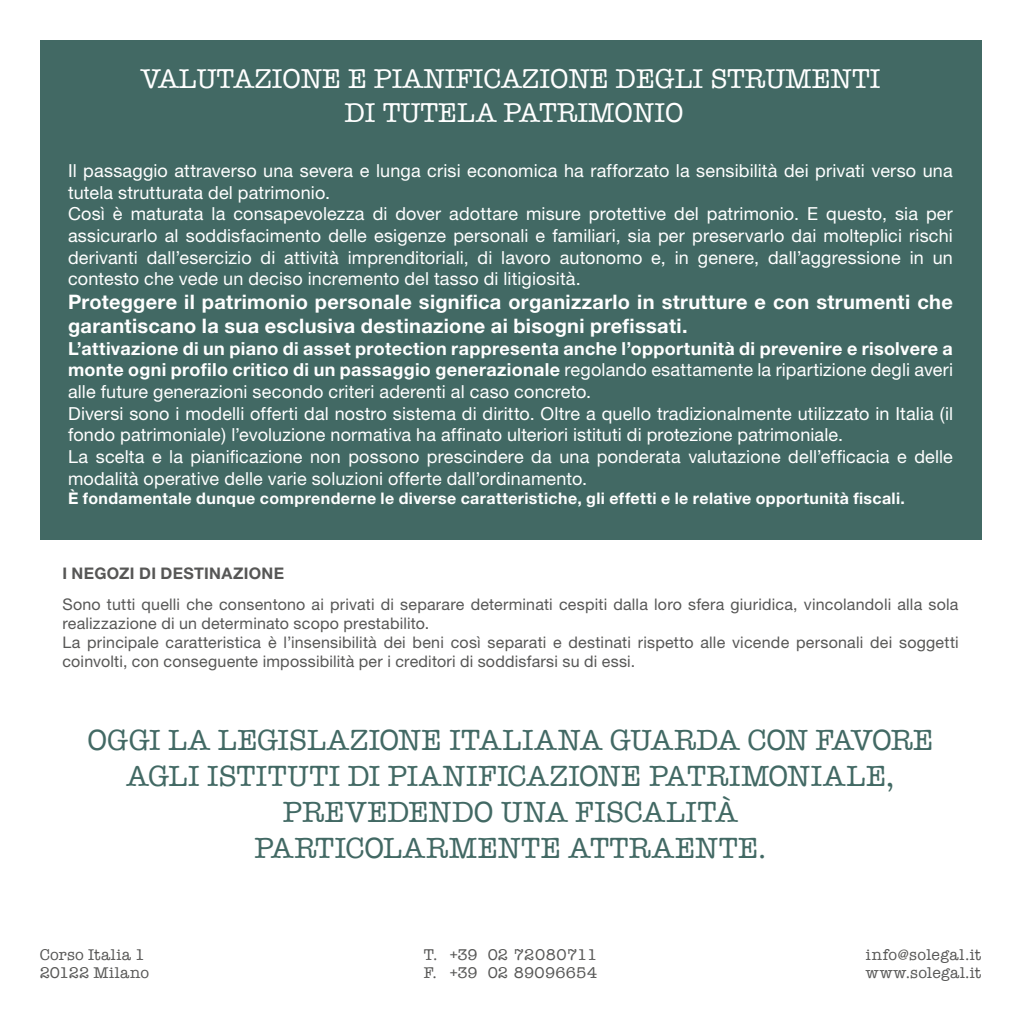
<style>
.page{position:relative;width:1021px;height:1021px;background:#fff}
.page>*{position:absolute;margin:0;border:0;box-sizing:border-box;transform-origin:0 0}
.t1{font:30px/36px "American Typewriter";letter-spacing:.01em;color:#426964;text-align:center}
.t2{font:28px/33.6px "American Typewriter";color:#fff;text-align:center}
.t3{font:700 20px/24px "Helvetica Neue";letter-spacing:.015em;color:#fff}
.t4{font:18px/21.6px "Helvetica Neue";letter-spacing:.01em;color:#fff}
.t5{font:16px/19.2px "Helvetica Neue";letter-spacing:.015em;color:#575756}
.t6{font:700 16px "Helvetica Neue";letter-spacing:.025em;color:#fff}
.t7{font:16px/18px "American Typewriter";letter-spacing:.02em;color:#575756}
.t8{font:700 16px "Helvetica Neue";letter-spacing:.02em;color:#575756}
.s1{font-weight:700}
</style>
<div class="page">
<div style="left:40px;top:40px;width:941px;height:499px;background:#426964"></div>
<h2 class="t2" style="left:140px;top:61px;width:741px">VALUTAZIONE E PIANIFICAZIONE DEGLI STRUMENTI<br>DI TUTELA PATRIMONIO</h2>
<p class="t4" style="left:68px;top:160px;width:886px">Il passaggio attraverso una severa e lunga crisi economica ha rafforzato la sensibilità dei privati verso una tutela strutturata del patrimonio.<br>Così è maturata la consapevolezza di dover adottare misure protettive del patrimonio. E questo, sia per assicurarlo al soddisfacimento delle esigenze personali e familiari, sia per preservarlo dai molteplici rischi derivanti dall’esercizio di attività imprenditoriali, di lavoro autonomo e, in genere, dall’aggressione in un contesto che vede un deciso incremento del tasso di litigiosità.</p>
<p class="t3" style="left:68px;top:289px;width:886px">Proteggere il patrimonio personale significa organizzarlo in strutture e con strumenti che garantiscano la sua esclusiva destinazione ai bisogni prefissati.</p>
<p class="t4" style="left:68px;top:337px;width:886px"><span class="s1">L’attivazione di un piano di asset protection rappresenta anche l’opportunità di prevenire e risolvere a monte ogni profilo critico di un passaggio generazionale</span> regolando esattamente la ripartizione degli averi alle future generazioni secondo criteri aderenti al caso concreto.<br>Diversi sono i modelli offerti dal nostro sistema di diritto. Oltre a quello tradizionalmente utilizzato in Italia (il fondo patrimoniale) l’evoluzione normativa ha affinato ulteriori istituti di protezione patrimoniale.<br>La scelta e la pianificazione non possono prescindere da una ponderata valutazione dell’efficacia e delle modalità operative delle varie soluzioni offerte dall’ordinamento.</p>
<p class="t6" style="left:68px;top:488px;width:838px">È fondamentale dunque comprenderne le diverse caratteristiche, gli effetti e le relative opportunità fiscali.</p>
<p class="t8" style="left:62px;top:563px;width:223px">I NEGOZI DI DESTINAZIONE</p>
<p class="t5" style="left:62px;top:594px;width:897px">Sono tutti quelli che consentono ai privati di separare determinati cespiti dalla loro sfera giuridica, vincolandoli alla sola realizzazione di un determinato scopo prestabilito.<br>La principale caratteristica è l’insensibilità dei beni così separati e destinati rispetto alle vicende personali dei soggetti coinvolti, con conseguente impossibilità per i creditori di soddisfarsi su di essi.</p>
<h1 class="t1" style="left:87px;top:720px;width:847px">OGGI LA LEGISLAZIONE ITALIANA GUARDA CON FAVORE AGLI ISTITUTI DI PIANIFICAZIONE PATRIMONIALE, PREVEDENDO UNA FISCALITÀ<br>PARTICOLARMENTE ATTRAENTE.</h1>
<p class="t7" style="left:40px;top:945px;width:111px">Corso Italia 1<br>20122 Milano</p>
<p class="t7" style="left:423px;top:945px;width:175px">T. +39 02 72080711<br>F. +39 02 89096654</p>
<p class="t7" style="left:865px;top:945px;width:117px">info@solegal.it www.solegal.it</p>
</div>
